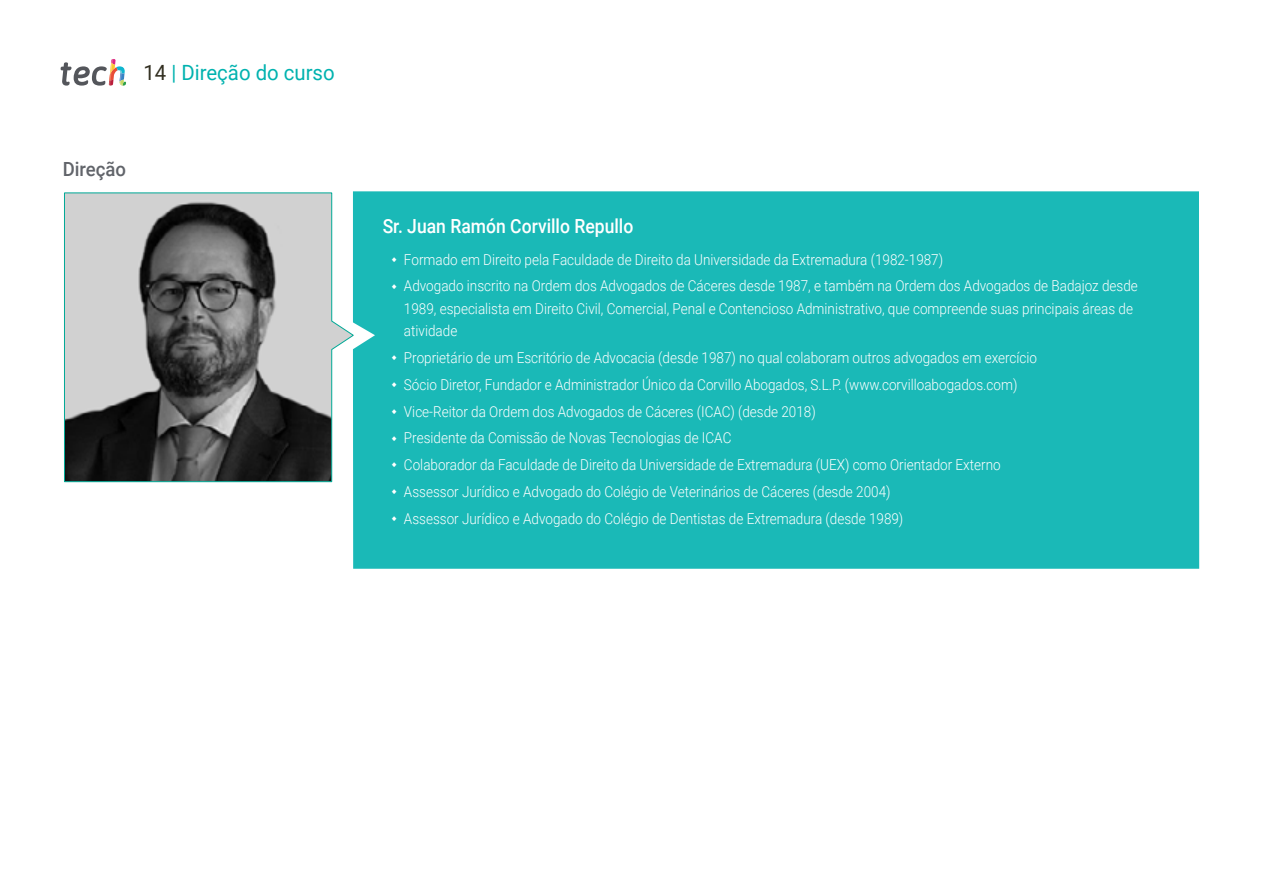
<style>
.page{position:relative;width:1263px;height:893px;background:#fff}
.page>*{position:absolute;margin:0;border:0;box-sizing:border-box;transform-origin:0 0}
.t1{font:21px "Roboto";color:#00b2af}
.t2{font:500 19.5px "Roboto";color:#fff;scale:.9 1}
.t3{font:500 19.5px "Roboto";color:#61646a;scale:.95 1}
.t4{font:300 15px/26.7px "Roboto";color:#fff;scale:.9 1}
.s1{color:#312e20}
</style>
<div class="page">
<svg style="left:61px;top:59px;width:65px;height:27px"></svg>
<div style="left:353px;top:191px;width:846px;height:378px;background:#1ab9b7"></div>
<svg style="left:64px;top:193px;width:290px;height:289px;background:#808786"></svg>
<svg style="left:392px;top:257px;width:5px;height:5px"></svg>
<svg style="left:392px;top:284px;width:5px;height:5px"></svg>
<svg style="left:392px;top:355px;width:5px;height:5px"></svg>
<svg style="left:392px;top:382px;width:5px;height:5px"></svg>
<svg style="left:392px;top:409px;width:5px;height:5px"></svg>
<svg style="left:392px;top:436px;width:5px;height:5px"></svg>
<svg style="left:392px;top:462px;width:5px;height:5px"></svg>
<svg style="left:392px;top:489px;width:5px;height:5px"></svg>
<svg style="left:392px;top:516px;width:5px;height:5px"></svg>
<h1 class="t1" style="left:144px;top:57px;width:193px"><span class="s1">14</span> | Direção do curso</h1>
<h2 class="t3" style="left:63px;top:155px;width:68px">Direção</h2>
<h2 class="t2" style="left:383px;top:212px;width:280px">Sr. Juan Ramón Corvillo Repullo</h2>
<p class="t4" style="left:404px;top:245px;width:817px">Formado em Direito pela Faculdade de Direito da Universidade da Extremadura (1982-1987)<br>Advogado inscrito na Ordem dos Advogados de Cáceres desde 1987, e também na Ordem dos Advogados de Badajoz desde</p>
<p class="t4" style="left:404px;top:297px;width:811px;line-height:22.5px">1989, especialista em Direito Civil, Comercial, Penal e Contencioso Administrativo, que compreende suas principais áreas de atividade</p>
<p class="t4" style="left:404px;top:344px;width:705px">Proprietário de um Escritório de Advocacia (desde 1987) no qual colaboram outros advogados em exercício Sócio Diretor, Fundador e Administrador Único da Corvillo Abogados, S.L.P. (www.corvilloabogados.com)<br>Vice-Reitor da Ordem dos Advogados de Cáceres (ICAC) (desde 2018)<br>Presidente da Comissão de Novas Tecnologias de ICAC<br>Colaborador da Faculdade de Direito da Universidade de Extremadura (UEX) como Orientador Externo Assessor Jurídico e Advogado do Colégio de Veterinários de Cáceres (desde 2004)<br>Assessor Jurídico e Advogado do Colégio de Dentistas de Extremadura (desde 1989)</p>
</div>
